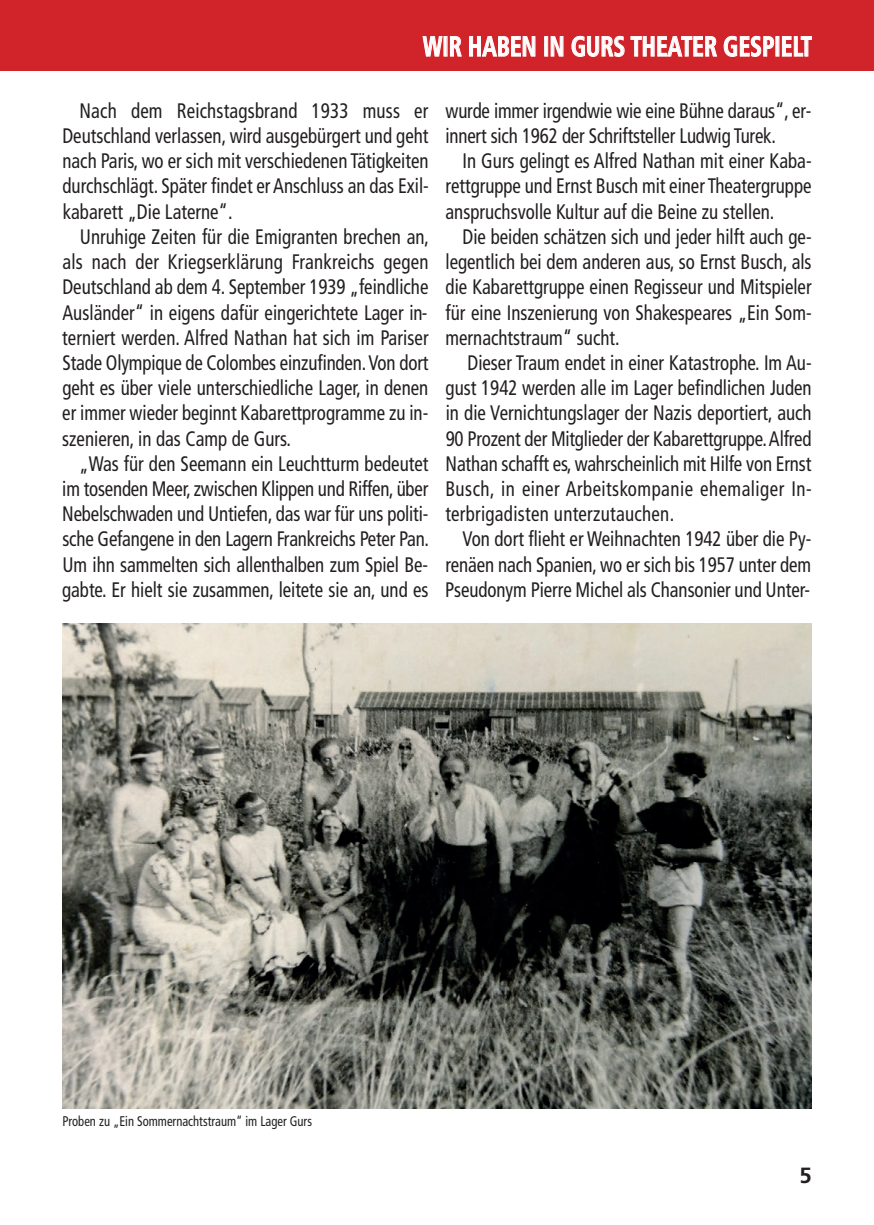
<style>
.page{position:relative;width:874px;height:1225px;background:#fff}
.page>*{position:absolute;margin:0;border:0;box-sizing:border-box;transform-origin:0 0}
.t1{font:700 condensed 28px "Frutiger LT Com";letter-spacing:-.005em;color:#fff;scale:.84 1}
.t2{font:700 22px "Frutiger";color:#231f20}
.t3{font:condensed 21px/25.2px "Frutiger LT Com";color:#231f20;text-align:justify;scale:.9 1}
.t4{font:condensed 14px "Frutiger LT Com";color:#231f20;scale:.9 1}
</style>
<div class="page">
<div style="left:0;top:0;width:873px;height:71px;background:#d1232a"></div>
<svg style="left:422px;top:36px;width:21px;height:21px"></svg>
<svg style="left:449px;top:36px;width:13px;height:21px"></svg>
<svg style="left:469px;top:36px;width:66px;height:21px"></svg>
<div style="left:544px;top:36px;width:4px;height:21px;border:1px solid #fff"></div>
<svg style="left:550px;top:36px;width:13px;height:21px"></svg>
<svg style="left:571px;top:36px;width:53px;height:21px"></svg>
<svg style="left:630px;top:36px;width:87px;height:21px"></svg>
<svg style="left:723px;top:36px;width:51px;height:21px"></svg>
<svg style="left:781px;top:36px;width:30px;height:21px"></svg>
<img style="left:62px;top:623px;width:749px;height:485px">
<h1 class="t1" style="left:422px;top:30px;width:464px">WIR HABEN IN GURS THEATER GESPIELT</h1>
<p class="t3" style="left:62px;top:98px;width:408px;text-indent:17px">Nach dem Reichstagsbrand 1933 muss er Deutschland verlassen, wird ausgebürgert und geht nach Paris, wo er sich mit verschiedenen Tätigkeiten durchschlägt. Später findet er Anschluss an das Exil&shy;kabarett „Die Laterne“.</p>
<p class="t3" style="left:62px;top:224px;width:409px;text-indent:18px">Unruhige Zeiten für die Emigranten brechen an, als nach der Kriegserklärung Frankreichs gegen Deutschland ab dem 4. September 1939 „feindliche Ausländer“ in eigens dafür eingerichtete Lager in&shy;terniert werden. Alfred Nathan hat sich im Pariser Stade Olympique de Colombes einzufinden. Von dort geht es über viele unterschiedliche Lager, in denen er immer wieder beginnt Kabarettprogramme zu in&shy;szenieren, in das Camp de Gurs.</p>
<p class="t3" style="left:62px;top:451px;width:409px;text-indent:17px">„Was für den Seemann ein Leuchtturm bedeutet im tosenden Meer, zwischen Klippen und Riffen, über Nebelschwaden und Untiefen, das war für uns politi&shy;sche Gefangene in den Lagern Frankreichs Peter Pan.<br>Um ihn sammelten sich allenthalben zum Spiel Be&shy;gabte. Er hielt sie zusammen, leitete sie an, und es</p>
<p class="t3" style="left:445px;top:98px;width:408px">wurde immer irgendwie wie eine Bühne daraus“, er&shy;innert sich 1962 der Schriftsteller Ludwig Turek.</p>
<p class="t3" style="left:445px;top:148px;width:408px;text-indent:17px">In Gurs gelingt es Alfred Nathan mit einer Kaba&shy;rettgruppe und Ernst Busch mit einer Theatergruppe anspruchsvolle Kultur auf die Beine zu stellen.</p>
<p class="t3" style="left:445px;top:224px;width:408px;text-indent:17px">Die beiden schätzen sich und jeder hilft auch ge&shy;legentlich bei dem anderen aus, so Ernst Busch, als die Kabarettgruppe einen Regisseur und Mitspieler für eine Inszenierung von Shakespeares „Ein Som&shy;mernachtstraum“ sucht.</p>
<p class="t3" style="left:445px;top:350px;width:408px;text-indent:22px">Dieser Traum endet in einer Katastrophe. Im Au&shy;gust 1942 werden alle im Lager befindlichen Juden in die Vernichtungslager der Nazis deportiert, auch 90 Prozent der Mitglieder der Kabarettgruppe. Alfred Nathan schafft es, wahrscheinlich mit Hilfe von Ernst Busch, in einer Arbeitskompanie ehemaliger In&shy;terbrigadisten unterzutauchen.</p>
<p class="t3" style="left:445px;top:526px;width:408px;text-indent:17px">Von dort flieht er Weihnachten 1942 über die Py&shy;renäen nach Spanien, wo er sich bis 1957 unter dem Pseudonym Pierre Michel als Chansonier und Unter-</p>
<p class="t4" style="left:62px;top:1112px;width:279px">Proben zu „Ein Sommernachtstraum“ im Lager Gurs</p>
<p class="t2" style="left:798px;top:1166px;width:14px">5</p>
</div>
